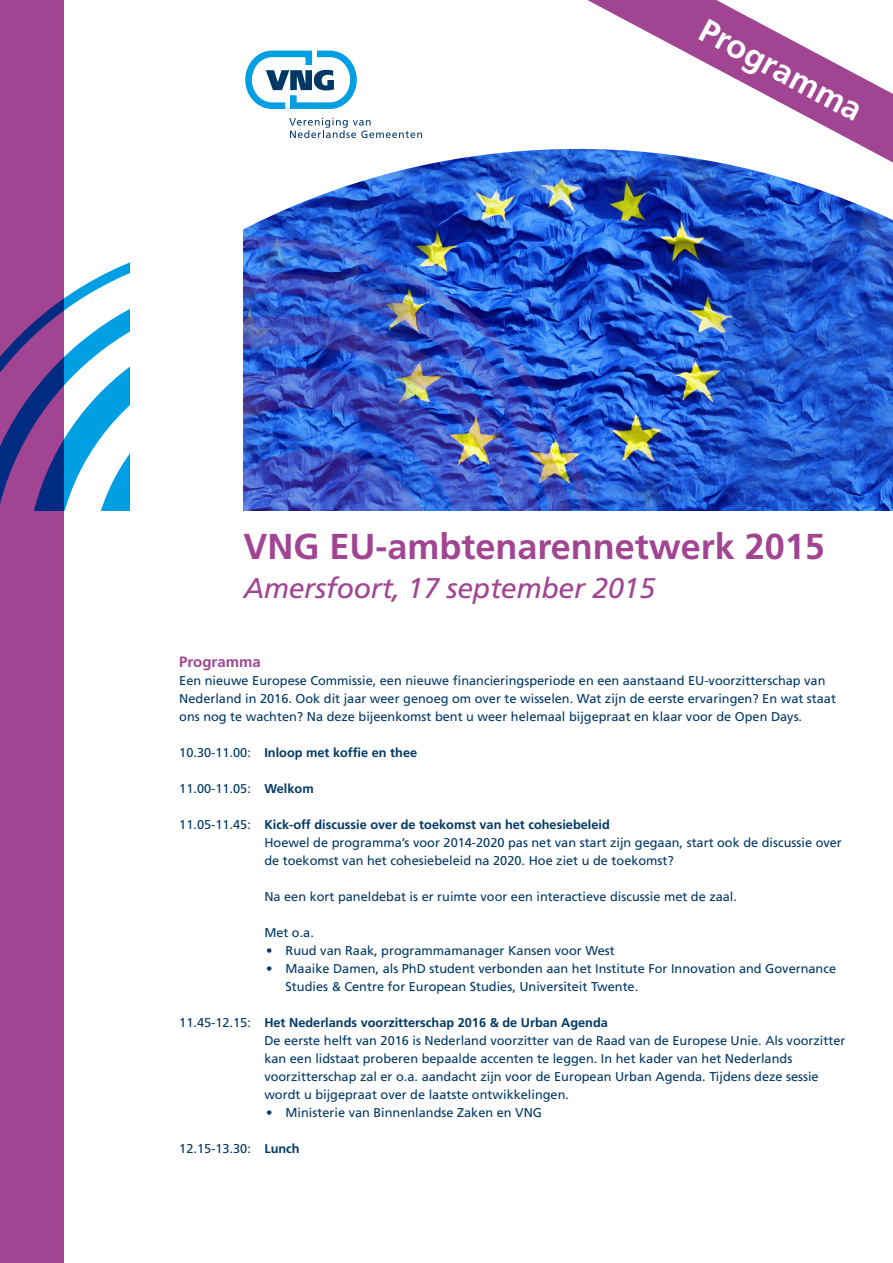
<style>
.page{position:relative;width:893px;height:1263px;background:#fff}
.page>*{position:absolute;margin:0;border:0;box-sizing:border-box;transform-origin:0 0}
._001_Hoofdstukkop{font:700 36px "Frutiger LT Std";color:#a14593}
._003_Tussenkop_1___1{font:700 33px "Frutiger LT Std";color:#fff}
.subkop{font:italic 28.5px "Frutiger LT Std";letter-spacing:-.01em;color:#a14593}
._003_Tussenkop_1___1-2{font:700 15px "Frutiger LT Std";color:#a14593}
.programma{font:12.75px/18px "Frutiger LT Std";color:#003865}
._004_Broodtekst___8{font:12.75px/18px "Frutiger LT Std";color:#003865}
.programma-2{font:700 12.75px "Frutiger LT Std";color:#003865}
.s1{font-weight:400}
.s2{font-weight:700}
</style>
<div class="page">
<img style="left:597px;top:353px;width:296px;height:157px">
<img style="left:243px;top:353px;width:354px;height:157px">
<img style="left:243px;top:138px;width:650px;height:215px">
<div style="left:0;top:0;width:64px;height:1263px;background:#a14593"></div>
<svg style="left:0;top:262px;width:130px;height:248px"></svg>
<svg style="left:245px;top:50px;width:112px;height:59px"></svg>
<svg style="left:289px;top:118px;width:133px;height:20px"></svg>
<svg style="left:587px;top:0;width:306px;height:162px"></svg>
<p class="_003_Tussenkop_1___1" style="left:711px;top:11px;width:181px;rotate:28deg">Programma</p>
<p class="_001_Hoofdstukkop" style="left:243px;top:525px;width:583px">VNG EU-ambtenarennetwerk 2015</p>
<p class="subkop" style="left:243px;top:572px;width:413px">Amersfoort, 17 september 2015</p>
<p class="_003_Tussenkop_1___1-2" style="left:179px;top:653px;width:83px">Programma</p>
<p class="_004_Broodtekst___8" style="left:179px;top:671px;width:658px">Een nieuwe Europese Commissie, een nieuwe financieringsperiode en een aanstaand EU-voorzitterschap van<br>Nederland in 2016. Ook dit jaar weer genoeg om over te wisselen. Wat zijn de eerste ervaringen? En wat staat ons nog te wachten? Na deze bijeenkomst bent u weer helemaal bijgepraat en klaar voor de Open Days.</p>
<p class="programma-2" style="left:179px;top:745px;width:239px"><span class="s1">10.30-11.00:</span> Inloop met koffie en thee</p>
<p class="programma" style="left:179px;top:779px;width:136px">11.00-11.05: <span class="s2">Welkom</span></p>
<p class="programma-2" style="left:179px;top:817px;width:432px"><span class="s1">11.05-11.45:</span> Kick-off discussie over de toekomst van het cohesiebeleid</p>
<p class="programma" style="left:264px;top:833px;width:579px">Hoewel de programma’s voor 2014-2020 pas net van start zijn gegaan, start ook de discussie over de toekomst van het cohesiebeleid na 2020. Hoe ziet u de toekomst?</p>
<p class="programma" style="left:264px;top:887px;width:474px">Na een kort paneldebat is er ruimte voor een interactieve discussie met de zaal.</p>
<p class="programma" style="left:264px;top:923px;width:51px">Met o.a.</p>
<p class="programma" style="left:266px;top:941px;width:350px">• Ruud van Raak, programmamanager Kansen voor West</p>
<p class="programma" style="left:286px;top:959px;width:552px;text-indent:-19px">• Maaike Damen, als PhD student verbonden aan het Institute For Innovation and Governance<br>Studies &amp; Centre for European Studies, Universiteit Twente.</p>
<p class="programma-2" style="left:179px;top:1015px;width:430px"><span class="s1">11.45-12.15:</span> Het Nederlands voorzitterschap 2016 &amp; de Urban Agenda</p>
<p class="programma" style="left:264px;top:1031px;width:583px">De eerste helft van 2016 is Nederland voorzitter van de Raad van de Europese Unie. Als voorzitter kan een lidstaat proberen bepaalde accenten te leggen. In het kader van het Nederlands voorzitterschap zal er o.a. aandacht zijn voor de European Urban Agenda. Tijdens deze sessie wordt u bijgepraat over de laatste ontwikkelingen.</p>
<p class="programma" style="left:266px;top:1103px;width:277px">• Ministerie van Binnenlandse Zaken en VNG</p>
<p class="programma" style="left:179px;top:1139px;width:122px">12.15-13.30: <span class="s2">Lunch</span></p>
</div>
